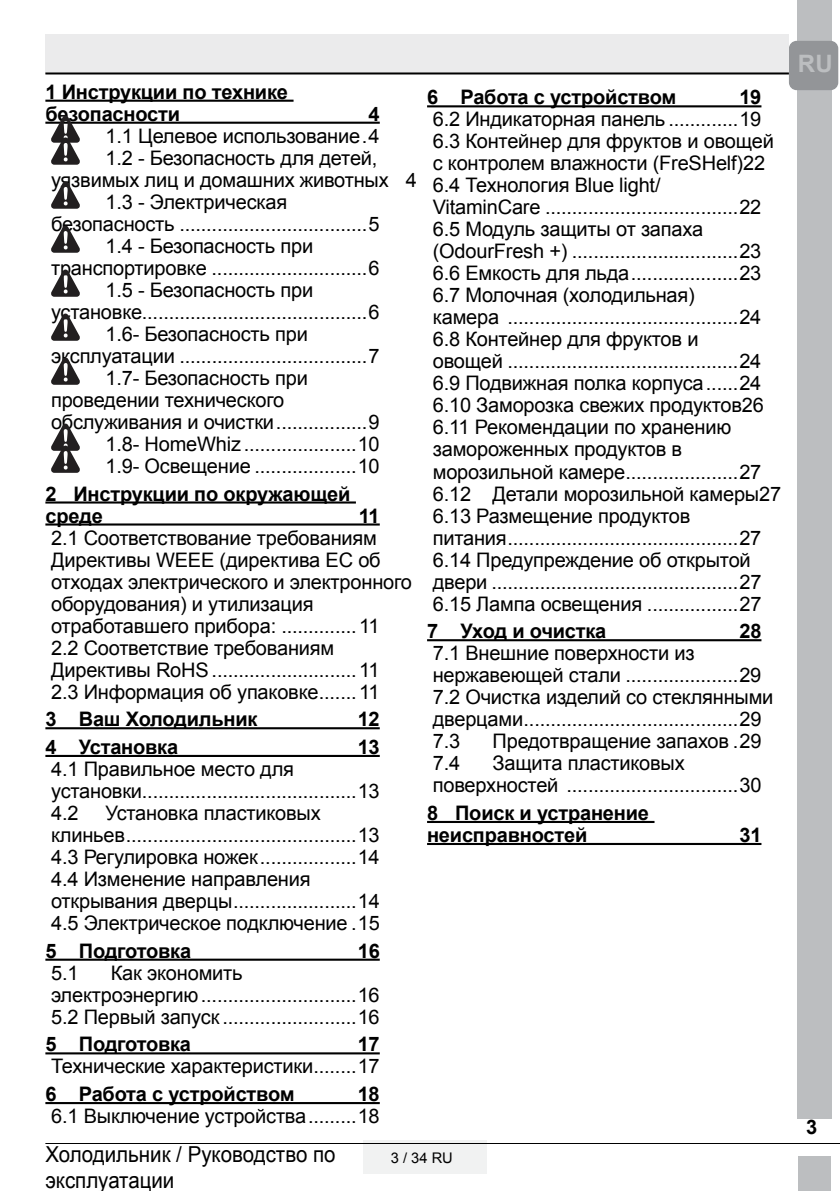
<style>
.page{position:relative;width:840px;height:1191px;background:#fff}
.page>*{position:absolute;margin:0;border:0;box-sizing:border-box;transform-origin:0 0}
.t1{font:700 24px "Arial";color:#bcbec0}
.t2{font:22px "Arial";color:#000;scale:.93 1}
.t3{font:20px/22px "Arial";letter-spacing:-.01em;color:#000}
.t4{font:700 20px/22px "Arial";letter-spacing:-.01em;color:#000}
.t5{font:14.6px "Arial";color:#000}
</style>
<div class="page">
<div style="left:363px;top:1140px;width:123px;height:33px;background:#f1f2f2"></div>
<hr style="left:45px;top:1143px;width:794px;height:1px;background:#000">
<div style="left:797px;top:0;width:34px;height:1119px;background:#bcbec0"></div>
<div style="left:798px;top:1157px;width:32px;height:34px;background:#bcbec0"></div>
<div style="left:788px;top:41px;width:49px;height:49px;background:#939598;border-radius:8px"></div>
<div style="left:45px;top:34px;width:743px;height:40px;background:#ebebec"></div>
<hr style="left:45px;top:72px;width:743px;height:2px;background:#000">
<hr style="left:45px;top:100px;width:248px;height:2px;background:#000">
<hr style="left:45px;top:122px;width:334px;height:2px;background:#000">
<svg style="left:51px;top:115px;width:29px;height:50px"></svg>
<svg style="left:51px;top:181px;width:29px;height:28px"></svg>
<svg style="left:51px;top:225px;width:29px;height:28px"></svg>
<svg style="left:51px;top:269px;width:29px;height:28px"></svg>
<svg style="left:51px;top:313px;width:29px;height:28px"></svg>
<svg style="left:51px;top:357px;width:29px;height:28px"></svg>
<svg style="left:51px;top:423px;width:29px;height:50px"></svg>
<hr style="left:45px;top:501px;width:311px;height:2px;background:#000">
<hr style="left:45px;top:523px;width:334px;height:2px;background:#000">
<hr style="left:45px;top:727px;width:334px;height:2px;background:#000">
<hr style="left:45px;top:755px;width:334px;height:2px;background:#000">
<hr style="left:45px;top:958px;width:334px;height:2px;background:#000">
<hr style="left:45px;top:1052px;width:334px;height:2px;background:#000">
<hr style="left:45px;top:1102px;width:334px;height:2px;background:#000">
<hr style="left:427px;top:105px;width:334px;height:2px;background:#000">
<hr style="left:427px;top:639px;width:334px;height:2px;background:#000">
<hr style="left:427px;top:821px;width:227px;height:2px;background:#000">
<hr style="left:427px;top:843px;width:334px;height:2px;background:#000">
<p class="t4" style="left:45px;top:81px;width:244px">1 Инструкции по технике безопасности</p>
<p class="t4" style="left:368px;top:103px;width:13px">4</p>
<p class="t3" style="left:105px;top:125px;width:276px">1.1 Целевое использование.4</p>
<p class="t3" style="left:105px;top:147px;width:273px">1.2 - Безопасность для детей,</p>
<p class="t3" style="left:51px;top:169px;width:367px">уязвимых лиц и домашних животных 4</p>
<p class="t3" style="left:105px;top:191px;width:183px">1.3 - Электрическая</p>
<p class="t3" style="left:51px;top:213px;width:330px">безопасность ...................................5</p>
<p class="t3" style="left:105px;top:235px;width:209px">1.4 - Безопасность при</p>
<p class="t3" style="left:51px;top:257px;width:330px">транспортировке .............................6</p>
<p class="t3" style="left:105px;top:279px;width:209px">1.5 - Безопасность при</p>
<p class="t3" style="left:51px;top:301px;width:330px">установке..........................................6</p>
<p class="t3" style="left:105px;top:323px;width:204px">1.6- Безопасность при</p>
<p class="t3" style="left:51px;top:345px;width:330px">эксплуатации ...................................7</p>
<p class="t3" style="left:105px;top:367px;width:204px">1.7- Безопасность при</p>
<p class="t3" style="left:51px;top:389px;width:234px">проведении технического</p>
<p class="t3" style="left:51px;top:411px;width:330px">обслуживания и очистки.................9</p>
<p class="t3" style="left:105px;top:433px;width:276px">1.8- HomeWhiz .....................10</p>
<p class="t3" style="left:105px;top:455px;width:275px">1.9- Освещение ...................10</p>
<p class="t4" style="left:45px;top:483px;width:306px">2 Инструкции по окружающей среде</p>
<p class="t4" style="left:358px;top:505px;width:22px">11</p>
<p class="t3" style="left:51px;top:527px;width:362px">2.1 Соответствование требованиям Директивы WEEE (директива ЕС об отходах электрического и электронного оборудования) и утилизация отработавшего прибора: ..............11<br>2.2 Соответствие требованиям Директивы RoHS...........................11<br>2.3 Информация об упаковке.......11</p>
<p class="t4" style="left:45px;top:709px;width:213px">3 Ваш Холодильник</p>
<p class="t4" style="left:357px;top:709px;width:24px">12</p>
<p class="t4" style="left:45px;top:736px;width:134px">4 Установка</p>
<p class="t4" style="left:357px;top:736px;width:24px">13</p>
<p class="t3" style="left:51px;top:758px;width:330px">4.1 Правильное место для установки........................................13<br>4.2</p>
<p class="t3" style="left:51px;top:802px;width:330px;text-indent:54px">Установка пластиковых клиньев...........................................13<br>4.3 Регулировка ножек..................14<br>4.4 Изменение направления открывания дверцы.......................14<br>4.5 Электрическое подключение .15</p>
<p class="t4" style="left:45px;top:940px;width:147px">5 Подготовка</p>
<p class="t4" style="left:357px;top:940px;width:24px">16</p>
<p class="t3" style="left:51px;top:962px;width:29px">5.1</p>
<p class="t3" style="left:51px;top:962px;width:330px;text-indent:60px">Как экономить электроэнергию.............................16<br>5.2 Первый запуск .........................16</p>
<p class="t4" style="left:45px;top:1034px;width:147px">5 Подготовка</p>
<p class="t4" style="left:357px;top:1034px;width:24px">17</p>
<p class="t3" style="left:51px;top:1055px;width:330px">Технические характеристики........17</p>
<p class="t4" style="left:45px;top:1083px;width:250px">6 Работа с устройством</p>
<p class="t4" style="left:357px;top:1083px;width:24px">18</p>
<p class="t3" style="left:51px;top:1105px;width:330px">6.1 Выключение устройства.........18</p>
<p class="t4" style="left:427px;top:87px;width:250px">6 Работа с устройством</p>
<p class="t4" style="left:739px;top:87px;width:24px">19</p>
<p class="t3" style="left:432px;top:109px;width:350px">6.2 Индикаторная панель .............19<br>6.3 Контейнер для фруктов и овощей с контролем влажности (FreSHelf)22<br>6.4 Технология Blue light/<br>VitaminCare ....................................22<br>6.5 Модуль защиты от запаха (OdourFresh +) ...............................23<br>6.6 Емкость для льда....................23<br>6.7 Молочная (холодильная)<br>камера ...........................................24<br>6.8 Контейнер для фруктов и<br>овощей ...........................................24<br>6.9 Подвижная полка корпуса......24<br>6.10 Заморозка свежих продуктов26<br>6.11 Рекомендации по хранению замороженных продуктов в морозильной камере.....................27<br>6.12 Детали морозильной камеры27<br>6.13 Размещение продуктов питания...........................................27<br>6.14 Предупреждение об открытой двери ..............................................27<br>6.15 Лампа освещения .................27</p>
<p class="t4" style="left:427px;top:621px;width:181px">7 Уход и очистка</p>
<p class="t4" style="left:739px;top:621px;width:24px">28</p>
<p class="t3" style="left:432px;top:642px;width:342px">7.1 Внешние поверхности из нержавеющей стали .....................29<br>7.2 Очистка изделий со стеклянными дверцами........................................29<br>7.3</p>
<p class="t3" style="left:492px;top:730px;width:270px">Предотвращение запахов .29</p>
<p class="t3" style="left:432px;top:752px;width:330px;text-indent:60px">Защита пластиковых поверхностей ................................30</p>
<p class="t4" style="left:427px;top:802px;width:223px">8 Поиск и устранение неисправностей</p>
<p class="t3" style="left:432px;top:752px;width:29px">7.4</p>
<p class="t4" style="left:739px;top:824px;width:24px">31</p>
<p class="t2" style="left:45px;top:1139px;width:313px">Холодильник / Руководство по</p>
<p class="t5" style="left:390px;top:1147px;width:63px">3 / 34 RU</p>
<p class="t2" style="left:45px;top:1165px;width:140px">эксплуатации</p>
<p class="t1" style="left:797px;top:47px;width:36px">RU</p>
<p class="t4" style="left:805px;top:1116px;width:13px">3</p>
</div>
